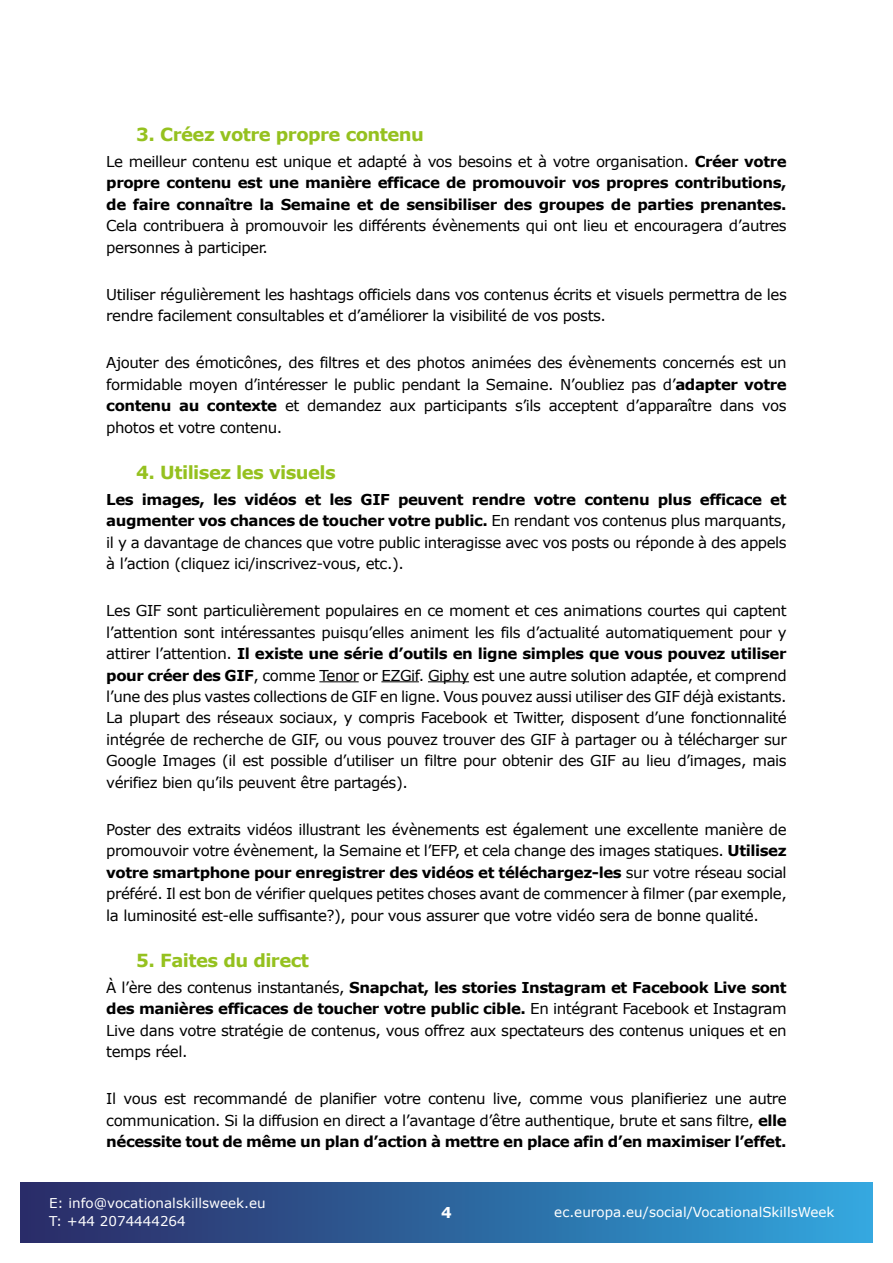
<style>
.page{position:relative;width:893px;height:1263px;background:#fff}
.page>*{position:absolute;margin:0;border:0;box-sizing:border-box;transform-origin:0 0}
.t1{font:700 18px "Verdana";letter-spacing:-.03em;color:#95c11f}
.t2{font:15px/21.5px "Verdana";letter-spacing:-.03em;color:#000;text-align:justify}
.t3{font:700 15px/21.5px "Verdana";letter-spacing:-.03em;color:#000;text-align:justify}
.t4{font:700 15px "Verdana";color:#fff}
.t5{font:13.5px/18px "Verdana";color:#fff}
.s1{font-weight:400}
.s2{font-weight:700}
</style>
<div class="page">
<div style="left:21px;top:1182px;width:851px;height:60px;background:linear-gradient(to right,#2a2762,#31a5dc)"></div>
<hr style="left:319px;top:681px;width:40px;height:1px;background:#000">
<hr style="left:381px;top:681px;width:38px;height:1px;background:#000">
<hr style="left:428px;top:681px;width:41px;height:1px;background:#000">
<p class="t1" style="left:136px;top:122px;width:289px">3. Créez votre propre contenu</p>
<p class="t3" style="left:106px;top:151px;width:682px"><span class="s1">Le meilleur contenu est unique et adapté à vos besoins et à votre organisation.</span> Créer votre propre contenu est une manière efficace de promouvoir vos propres contributions, de faire connaître la Semaine et de sensibiliser des groupes de parties prenantes.</p>
<p class="t2" style="left:106px;top:215px;width:682px">Cela contribuera à promouvoir les différents évènements qui ont lieu et encouragera d’autres personnes à participer.</p>
<p class="t2" style="left:106px;top:283px;width:682px">Utiliser régulièrement les hashtags officiels dans vos contenus écrits et visuels permettra de les rendre facilement consultables et d’améliorer la visibilité de vos posts.</p>
<p class="t2" style="left:106px;top:352px;width:682px">Ajouter des émoticônes, des filtres et des photos animées des évènements concernés est un formidable moyen d’intéresser le public pendant la Semaine. N’oubliez pas d’<span class="s2">adapter votre contenu au contexte</span> et demandez aux participants s’ils acceptent d’apparaître dans vos photos et votre contenu.</p>
<p class="t1" style="left:136px;top:460px;width:201px">4. Utilisez les visuels</p>
<p class="t2" style="left:106px;top:488px;width:682px"><span class="s2">Les images, les vidéos et les GIF peuvent rendre votre contenu plus efficace et augmenter vos chances de toucher votre public.</span> En rendant vos contenus plus marquants, il y a davantage de chances que votre public interagisse avec vos posts ou réponde à des appels à l’action (cliquez ici/inscrivez-vous, etc.).</p>
<p class="t2" style="left:106px;top:600px;width:682px">Les GIF sont particulièrement populaires en ce moment et ces animations courtes qui captent l’attention sont intéressantes puisqu’elles animent les fils d’actualité automatiquement pour y attirer l’attention. <span class="s2">Il existe une série d’outils en ligne simples que vous pouvez utiliser pour créer des GIF</span>, comme Tenor or EZGif. Giphy est une autre solution adaptée, et comprend l’une des plus vastes collections de GIF en ligne. Vous pouvez aussi utiliser des GIF déjà existants.<br>La plupart des réseaux sociaux, y compris Facebook et Twitter, disposent d’une fonctionnalité intégrée de recherche de GIF, ou vous pouvez trouver des GIF à partager ou à télécharger sur Google Images (il est possible d’utiliser un filtre pour obtenir des GIF au lieu d’images, mais vérifiez bien qu’ils peuvent être partagés).</p>
<p class="t2" style="left:106px;top:818px;width:682px">Poster des extraits vidéos illustrant les évènements est également une excellente manière de promouvoir votre évènement, la Semaine et l’EFP, et cela change des images statiques. <span class="s2">Utilisez votre smartphone pour enregistrer des vidéos et téléchargez-les</span> sur votre réseau social préféré. Il est bon de vérifier quelques petites choses avant de commencer à filmer (par exemple, la luminosité est-elle suffisante?), pour vous assurer que votre vidéo sera de bonne qualité.</p>
<p class="t1" style="left:136px;top:948px;width:174px">5. Faites du direct</p>
<p class="t2" style="left:106px;top:976px;width:682px">À l’ère des contenus instantanés, <span class="s2">Snapchat, les stories Instagram et Facebook Live sont des manières efficaces de toucher votre public cible.</span> En intégrant Facebook et Instagram Live dans votre stratégie de contenus, vous offrez aux spectateurs des contenus uniques et en temps réel.</p>
<p class="t2" style="left:106px;top:1088px;width:682px">Il vous est recommandé de planifier votre contenu live, comme vous planifieriez une autre communication. Si la diffusion en direct a l’avantage d’être authentique, brute et sans filtre, <span class="s2">elle nécessite tout de même un plan d’action à mettre en place afin d’en maximiser l’effet.</span></p>
<p class="t5" style="left:49px;top:1194px;width:218px">E: info@vocationalskillsweek.eu<br>T: +44 2074444264</p>
<p class="t5" style="left:554px;top:1203px;width:282px">ec.europa.eu/social/VocationalSkillsWeek</p>
<p class="t4" style="left:441px;top:1202px;width:12px">4</p>
</div>
